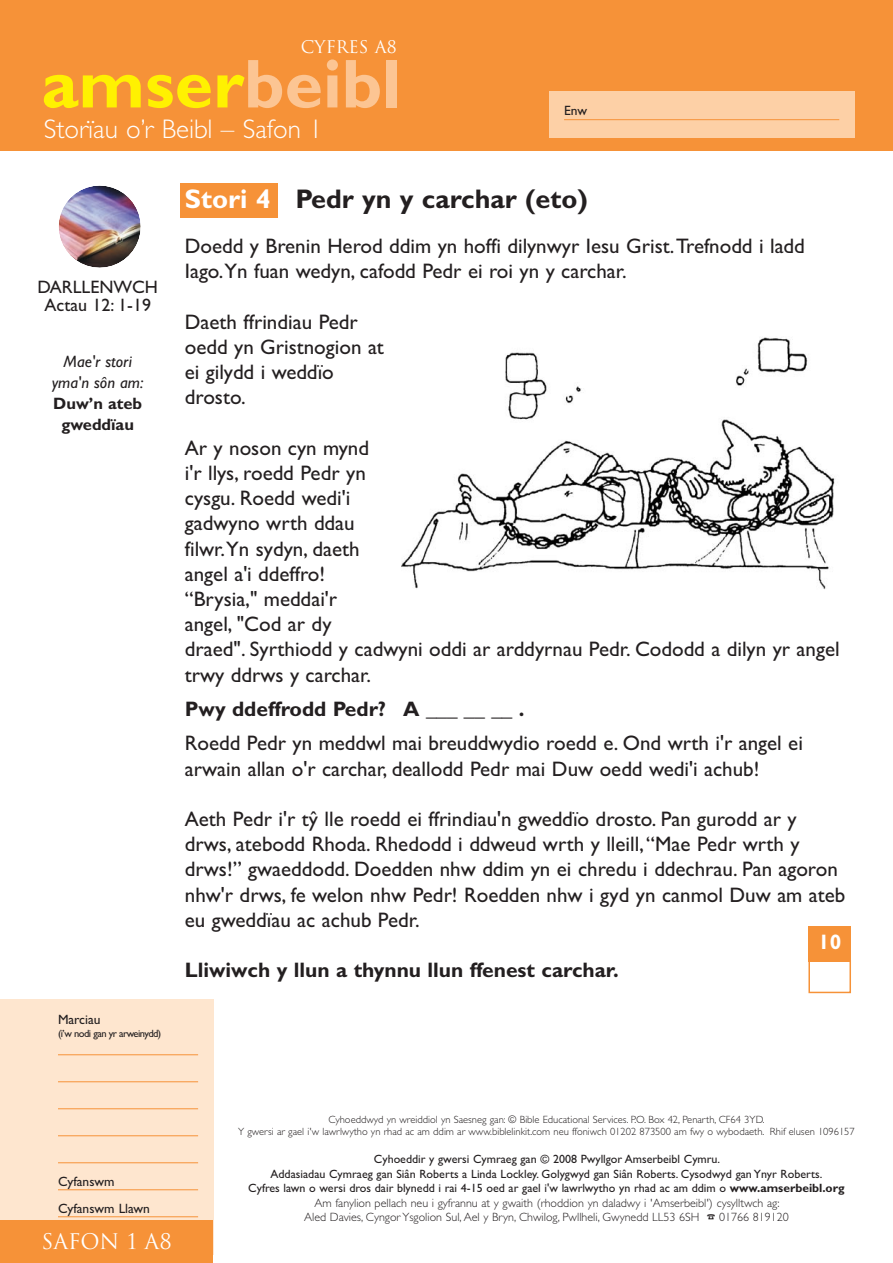
<style>
.page{position:relative;width:893px;height:1263px;background:#fff}
.page>*{position:absolute;margin:0;border:0;box-sizing:border-box;transform-origin:0 0}
.t1{font:700 69.45px "Gill Sans";color:#fff101}
.t2{font:700 27px "Gill Sans";color:#231f20}
.t3{font:300 27px "Gill Sans";color:#fff}
.t4{font:21px/25.2px "Gill Sans";color:#231f20}
.t5{font:700 21px "Gill Sans";color:#231f20}
.t6{font:21px "Trajan";color:#fff}
.t7{font:700 21px "Gill Sans";color:#fff}
.t8{font:18px/18px "Gill Sans";color:#231f20;text-align:center}
.t9{font:16.95px "Trajan";color:#fff}
.t10{font:italic 16.5px/21px "Gill Sans";color:#231f20;text-align:center}
.t11{font:700 16.5px/21px "Gill Sans";color:#231f20;text-align:center}
.t12{font:13.5px/27px "Gill Sans";color:#231f20}
.t13{font:12px/14.4px "Gill Sans";color:#231f20;text-align:center}
.t14{font:300 10.5px/12.6px "Gill Sans";color:#231f20;text-align:center}
.t15{font:10.5px "Gill Sans";letter-spacing:-.05em;color:#231f20}
.s1{color:#fcc593}
.s2{color:#fff}
.s3{font-weight:700}
.s4{font-weight:300}
</style>
<div class="page">
<img style="left:59px;top:186px;width:82px;height:82px">
<div style="left:180px;top:184px;width:98px;height:34px;background:#f69238"></div>
<img style="left:402px;top:337px;width:433px;height:253px">
<div style="left:808px;top:960px;width:43px;height:33px;border:2px solid #f69238"></div>
<div style="left:808px;top:926px;width:43px;height:36px;background:#f69238"></div>
<div style="left:0;top:0;width:892px;height:151px;background:#f69238"></div>
<div style="left:549px;top:91px;width:305px;height:47px;background:#fdd0a6"></div>
<hr style="left:564px;top:119px;width:275px;height:1px;background:#f69238">
<div style="left:0;top:999px;width:213px;height:264px;background:#fee6cf"></div>
<hr style="left:58px;top:1055px;width:140px;height:1px;background:#f69238">
<hr style="left:58px;top:1082px;width:140px;height:1px;background:#f69238">
<hr style="left:58px;top:1109px;width:140px;height:1px;background:#f69238">
<hr style="left:58px;top:1136px;width:140px;height:1px;background:#f69238">
<hr style="left:58px;top:1163px;width:140px;height:1px;background:#f69238">
<hr style="left:58px;top:1190px;width:140px;height:1px;background:#f69238">
<hr style="left:58px;top:1217px;width:140px;height:1px;background:#f69238">
<div style="left:0;top:1220px;width:213px;height:43px;background:#f69238"></div>
<p class="t9" style="left:301px;top:37px;width:98px">CYFRES A8</p>
<h1 class="t1" style="left:42px;top:60px;width:360px">amser<span class="s1">beibl</span></h1>
<p class="t3" style="left:44px;top:119px;width:280px">Storïau o’r Beibl – Safon 1</p>
<p class="t12" style="left:564px;top:99px;width:25px">Enw</p>
<p class="t8" style="left:37px;top:280px;width:122px">DARLLENWCH<br>Actau 12: 1-19</p>
<p class="t10" style="left:52px;top:352px;width:93px">Mae'r stori yma'n sôn am:</p>
<p class="t11" style="left:53px;top:394px;width:91px">Duw’n ateb gweddïau</p>
<p class="t12" style="left:58px;top:1007px;width:44px">Marciau</p>
<p class="t15" style="left:58px;top:1030px;width:105px">(i’w nodi gan yr arweinydd)</p>
<p class="t2" style="left:185px;top:190px;width:404px"><span class="s2">Stori 4</span> Pedr yn y carchar (eto)</p>
<p class="t4" style="left:185px;top:236px;width:621px">Doedd y Brenin Herod ddim yn hoffi dilynwyr Iesu Grist. Trefnodd i ladd<br>Iago.Yn fuan wedyn, cafodd Pedr ei roi yn y carchar.</p>
<p class="t4" style="left:185px;top:312px;width:201px">Daeth ffrindiau Pedr oedd yn Gristnogion at ei gilydd i weddïo drosto.</p>
<p class="t4" style="left:185px;top:438px;width:656px">Ar y noson cyn mynd<br>i'r llys, roedd Pedr yn<br>cysgu. Roedd wedi'i<br>gadwyno wrth ddau<br>filwr.Yn sydyn, daeth<br>angel a'i ddeffro!<br>“Brysia," meddai'r<br>angel, "Cod ar dy<br>draed". Syrthiodd y cadwyni oddi ar arddyrnau Pedr. Cododd a dilyn yr angel trwy ddrws y carchar.</p>
<p class="t5" style="left:185px;top:702px;width:341px">Pwy ddeffrodd Pedr? A ___ __ __ .</p>
<p class="t4" style="left:185px;top:733px;width:619px">Roedd Pedr yn meddwl mai breuddwydio roedd e. Ond wrth i'r angel ei arwain allan o'r carchar, deallodd Pedr mai Duw oedd wedi'i achub!</p>
<p class="t4" style="left:185px;top:809px;width:662px">Aeth Pedr i'r tyˆ lle roedd ei ffrindiau'n gweddïo drosto. Pan gurodd ar y drws, atebodd Rhoda. Rhedodd i ddweud wrth y lleill, “Mae Pedr wrth y drws!” gwaeddodd. Doedden nhw ddim yn ei chredu i ddechrau. Pan agoron nhw'r drws, fe welon nhw Pedr! Roedden nhw i gyd yn canmol Duw am ateb eu gweddïau ac achub Pedr.</p>
<p class="t5" style="left:185px;top:963px;width:436px">Lliwiwch y llun a thynnu llun ffenest carchar.</p>
<p class="t7" style="left:818px;top:934px;width:25px">10</p>
<p class="t12" style="left:58px;top:1169px;width:93px">Cyfanswm<br>Cyfanswm Llawn</p>
<p class="t6" style="left:41px;top:1230px;width:132px">SAFON 1 A8</p>
<p class="t14" style="left:238px;top:1114px;width:618px">Cyhoeddwyd yn wreiddiol yn Saesneg gan: © Bible Educational Services. P.O. Box 42, Penarth, CF64 3YD.<br>Y gwersi ar gael i'w lawrlwytho yn rhad ac am ddim ar www.biblelinkit.com neu ffoniwch 01202 873500 am fwy o wybodaeth. Rhif elusen 1096157</p>
<p class="t13" style="left:248px;top:1153px;width:598px">Cyhoeddir y gwersi Cymraeg gan © 2008 Pwyllgor Amserbeibl Cymru.<br>Addasiadau Cymraeg gan Siân Roberts a Linda Lockley. Golygwyd gan Siân Roberts. Cysodwyd gan Ynyr Roberts.<br>Cyfres lawn o wersi dros dair blynedd i rai 4-15 oed ar gael i'w lawrlwytho yn rhad ac am ddim o <span class="s3">www.amserbeibl.org </span><span class="s4">Am fanylion pellach neu i gyfrannu at y gwaith (rhoddion yn daladwy i 'Amserbeibl') cysylltwch ag:<br>Aled Davies, Cyngor Ysgolion Sul, Ael y Bryn, Chwilog, Pwllheli, Gwynedd LL53 6SH</span> ☎ <span class="s4">01766 819120</span></p>
</div>
